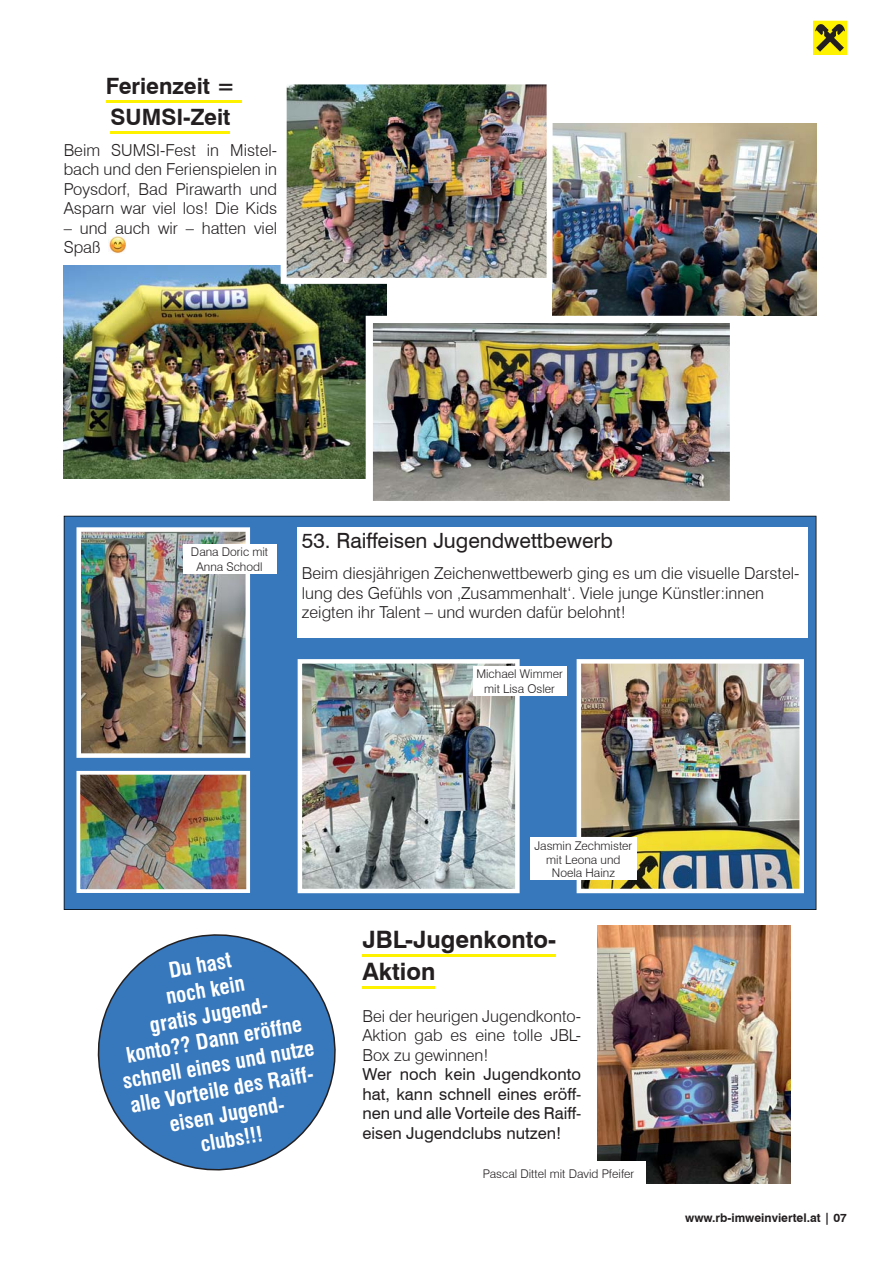
<style>
.page{position:relative;width:893px;height:1263px;background:#fff}
.page>*{position:absolute;margin:0;border:0;box-sizing:border-box;transform-origin:0 0}
.t1{font:700 24px/31.5px "Swiss 721 BT";color:#231f20}
.t2{font:700 22.5px/31.5px "Swiss 721 BT";color:#231f20}
.t3{font:700 condensed 21px/25.2px "Swiss 721 BT";color:#fff;text-align:center}
.t4{font:21px "Swiss 721 BT";color:#231f20}
.t5{font:300 16.5px/19.5px "Swiss 721 BT";color:#231f20;text-align:justify}
.t6{font:16.5px/19.5px "Swiss 721 BT";color:#231f20;text-align:justify}
.t7{font:300 12px/15px "Swiss 721 BT";color:#231f20;text-align:center}
.t8{font:700 12px "Swiss 721 BT";color:#231f20}
</style>
<div class="page">
<svg style="left:813px;top:21px;width:34px;height:34px"></svg>
<hr style="left:106px;top:100px;width:136px;height:2px;background:#fff200">
<hr style="left:111px;top:131px;width:119px;height:3px;background:#fff200">
<img style="left:109px;top:236px;width:17px;height:17px">
<img style="left:64px;top:266px;width:322px;height:212px">
<img style="left:553px;top:123px;width:263px;height:193px">
<img style="left:281px;top:84px;width:272px;height:200px">
<img style="left:366px;top:316px;width:364px;height:185px">
<hr style="left:362px;top:955px;width:194px;height:2px;background:#fff200">
<hr style="left:362px;top:986px;width:73px;height:3px;background:#fff200">
<img style="left:597px;top:926px;width:194px;height:258px">
<div style="left:472px;top:1161px;width:173px;height:25px;background:#fff"></div>
<div style="left:64px;top:516px;width:752px;height:394px;background:#3777bc"></div>
<div style="left:298px;top:527px;width:510px;height:111px;background:#fff"></div>
<img style="left:577px;top:659px;width:227px;height:234px">
<img style="left:298px;top:659px;width:222px;height:234px">
<img style="left:76px;top:771px;width:174px;height:122px">
<img style="left:76px;top:527px;width:174px;height:231px">
<div style="left:183px;top:544px;width:93px;height:30px;background:#fff"></div>
<div style="left:473px;top:666px;width:93px;height:30px;background:#fff"></div>
<div style="left:530px;top:838px;width:106px;height:42px;background:#fff"></div>
<svg style="left:97px;top:934px;width:239px;height:237px;fill:#3777bc"></svg>
<h2 class="t2" style="left:106px;top:70px;width:131px">Ferienzeit =<br>SUMSI-Zeit</h2>
<p class="t5" style="left:64px;top:140px;width:215px">Beim SUMSI-Fest in Mistel&shy;bach und den Ferienspielen in Poysdorf, Bad Pirawarth und Asparn war viel los! Die Kids</p>
<p class="t5" style="left:64px;top:218px;width:215px">– und auch wir – hatten viel<br>Spaß</p>
<p class="t7" style="left:191px;top:544px;width:79px">Dana Doric mit<br>Anna Schodl</p>
<p class="t4" style="left:302px;top:527px;width:313px">53. Raiffeisen Jugendwettbewerb</p>
<p class="t5" style="left:302px;top:563px;width:499px;text-align:left">Beim diesjährigen Zeichenwettbewerb ging es um die visuelle Darstel&shy;lung des Gefühls von ‚Zusammenhalt‘. Viele junge Künstler:innen zeigten ihr Talent – und wurden dafür belohnt!</p>
<p class="t7" style="left:476px;top:666px;width:88px">Michael Wimmer mit Lisa Osler</p>
<p class="t7" style="left:534px;top:839px;width:99px;line-height:13.5px">Jasmin Zechmister mit Leona und<br>Noela Hainz</p>
<p class="t3" style="left:103px;top:970px;width:196px;rotate:-10deg">Du hast<br>noch kein<br>gratis Jugend&shy;konto?? Dann eröffne schnell eines und nutze alle Vorteile des Raiff&shy;eisen Jugend-<br>clubs!!!</p>
<h1 class="t1" style="left:362px;top:924px;width:195px">JBL-Jugenkonto-<br>Aktion</h1>
<p class="t5" style="left:362px;top:1006px;width:220px">Bei der heurigen Jugendkonto-Aktion gab es eine tolle JBL-Box zu gewinnen!</p>
<p class="t6" style="left:362px;top:1065px;width:220px">Wer noch kein Jugendkonto hat, kann schnell eines eröff&shy;nen und alle Vorteile des Raiff&shy;eisen Jugendclubs nutzen!</p>
<p class="t7" style="left:483px;top:1166px;width:153px">Pascal Dittel mit David Pfeifer</p>
<p class="t8" style="left:685px;top:1210px;width:163px">www.rb-imweinviertel.at | 07</p>
</div>
